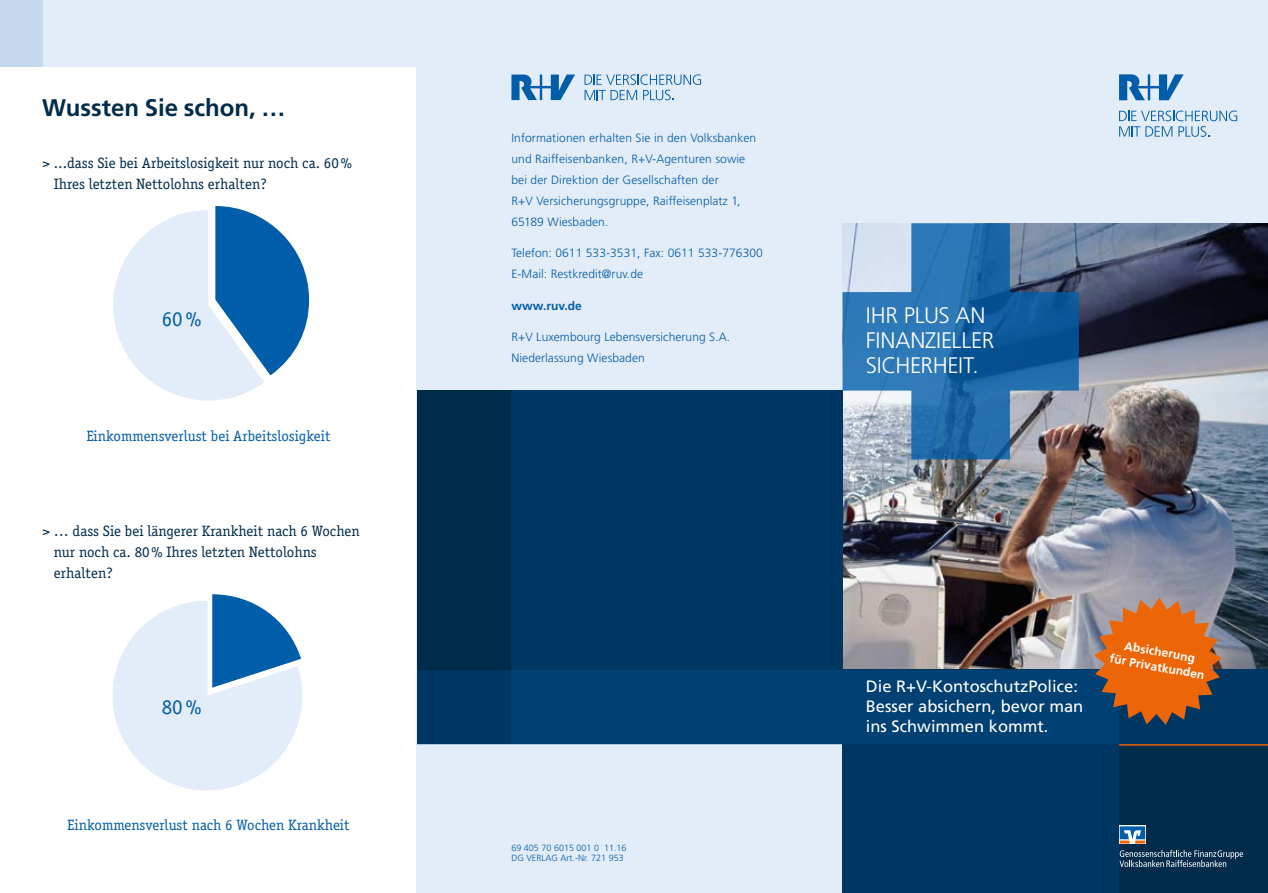
<style>
.page{position:relative;width:1268px;height:893px;background:#fff}
.page>*{position:absolute;margin:0;border:0;box-sizing:border-box;transform-origin:0 0}
.t1{font:700 24px "Frutiger LT";color:#002b4b}
.t2{font:300 22.5px/24.8px "Frutiger LT";letter-spacing:-.01em;color:#fff}
.t3{font:21px "Officina Serif";color:#005da9}
.t4{font:16.5px/19.8px "Frutiger LT";color:#fff}
.t5{font:15px/21px "Officina Serif";color:#002b4b}
.t6{font:15px "Officina Serif";color:#005da9}
.t7{font:300 12px/21px "Frutiger LT";letter-spacing:.005em;color:#005da9}
.t8{font:700 12px/15px "Frutiger LT";color:#fff;text-align:center}
.t9{font:700 12px "Frutiger LT";letter-spacing:.005em;color:#005da9}
.t10{font:300 9px/10.5px "Frutiger LT";color:#005da9}
</style>
<div class="page">
<div style="left:417px;top:0;width:850px;height:893px;background:#e3ecf9"></div>
<img style="left:842px;top:223px;width:425px;height:447px">
<div style="left:842px;top:670px;width:425px;height:223px;background:#002b4b"></div>
<div style="left:842px;top:670px;width:276px;height:223px;background:#003762"></div>
<div style="left:842px;top:670px;width:425px;height:74px;background:linear-gradient(to right,#004379,#003762)"></div>
<hr style="left:1118px;top:744px;width:149px;height:2px;background:#ec6608">
<svg style="left:1119px;top:850px;width:123px;height:17px"></svg>
<svg style="left:1118px;top:826px;width:27px;height:18px"></svg>
<svg style="left:1119px;top:826px;width:25px;height:17px"></svg>
<svg style="left:842px;top:223px;width:236px;height:236px;background:#4d81b0"></svg>
<div style="left:417px;top:391px;width:425px;height:353px;background:#002b4b"></div>
<div style="left:511px;top:391px;width:331px;height:353px;background:#003762"></div>
<div style="left:417px;top:670px;width:425px;height:74px;background:linear-gradient(to right,#003967,#004378)"></div>
<svg style="left:112px;top:594px;width:190px;height:196px"></svg>
<svg style="left:113px;top:206px;width:196px;height:195px"></svg>
<svg style="left:1093px;top:597px;width:128px;height:128px;background:#b36735"></svg>
<div style="left:0;top:0;width:417px;height:66px;background:#e3ecf9"></div>
<div style="left:0;top:0;width:43px;height:66px;background:#c5d9ee"></div>
<svg style="left:1119px;top:74px;width:64px;height:26px"></svg>
<svg style="left:1119px;top:111px;width:117px;height:26px"></svg>
<svg style="left:511px;top:75px;width:64px;height:25px"></svg>
<svg style="left:584px;top:74px;width:117px;height:26px"></svg>
<h1 class="t1" style="left:42px;top:93px;width:245px">Wussten Sie schon, …</h1>
<p class="t5" style="left:54px;top:152px;width:299px;text-indent:-11px">&gt; ...dass Sie bei Arbeitslosigkeit nur noch ca. 60%<br>Ihres letzten Nettolohns erhalten?</p>
<h3 class="t3" style="left:162px;top:306px;width:41px">60%</h3>
<p class="t6" style="left:86px;top:427px;width:246px">Einkommensverlust bei Arbeitslosigkeit</p>
<p class="t5" style="left:54px;top:520px;width:307px;text-indent:-11px">&gt; … dass Sie bei längerer Krankheit nach 6 Wochen nur noch ca. 80% Ihres letzten Nettolohns erhalten?</p>
<h3 class="t3" style="left:162px;top:695px;width:41px">80%</h3>
<p class="t6" style="left:67px;top:816px;width:284px">Einkommensverlust nach 6 Wochen Krankheit</p>
<p class="t7" style="left:511px;top:127px;width:246px">Informationen erhalten Sie in den Volksbanken und Raiffeisenbanken, R+V-Agenturen sowie bei der Direktion der Gesellschaften der<br>R+V Versicherungsgruppe, Raiffeisenplatz 1, 65189 Wiesbaden.</p>
<p class="t7" style="left:511px;top:243px;width:253px">Telefon: 0611 533-3531, Fax: 0611 533-776300<br>E-Mail: Restkredit@ruv.de</p>
<p class="t9" style="left:511px;top:299px;width:72px">www.ruv.de</p>
<p class="t7" style="left:511px;top:327px;width:220px">R+V Luxembourg Lebensversicherung S.A.<br>Niederlassung Wiesbaden</p>
<h2 class="t2" style="left:865px;top:303px;width:130px">IHR PLUS AN<br>FINANZIELLER<br>SICHERHEIT.</h2>
<p class="t10" style="left:511px;top:842px;width:117px">69 405 70 6015 001 0 11.16<br>DG VERLAG Art.-Nr. 721 953</p>
<h3 class="t4" style="left:865px;top:677px;width:219px">Die R+V-KontoschutzPolice:<br>Besser absichern, bevor man ins Schwimmen kommt.</h3>
<p class="t8" style="left:1113px;top:636px;width:97px;rotate:10deg">Absicherung<br>für Privatkunden</p>
</div>
